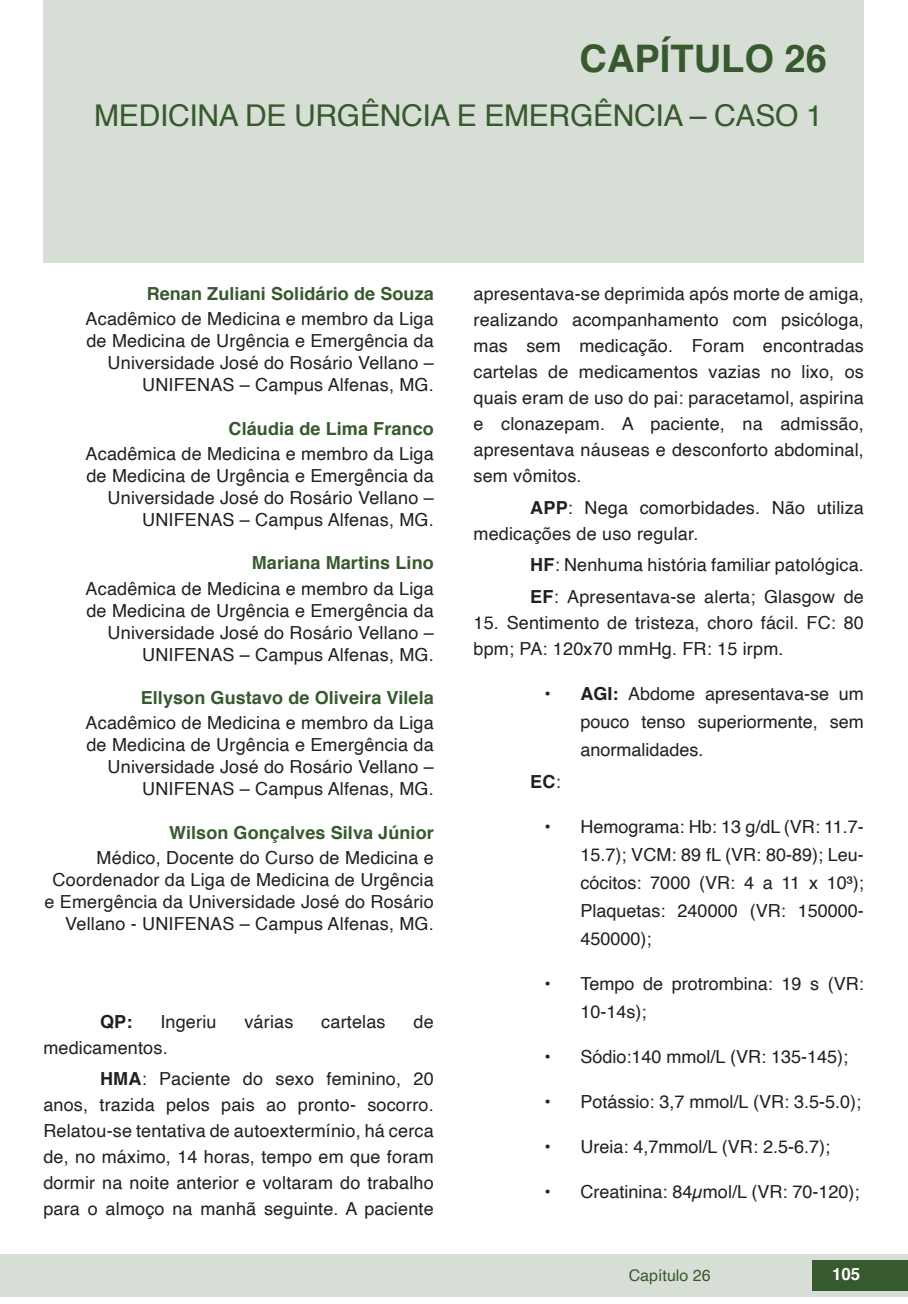
<style>
.page{position:relative;width:908px;height:1304px;background:#fff}
.page>*{position:absolute;margin:0;border:0;box-sizing:border-box;transform-origin:0 0}
.cap{font:700 38px "Helvetica";color:#36592e}
.nome_artigos{font:30px "Helvetica";letter-spacing:-.01em;color:#36592e}
.txt{font:18px/26px "Helvetica";letter-spacing:.01em;color:#231f20;text-align:justify}
.info_autores{font:18px/22px "Helvetica";letter-spacing:.01em;color:#231f20;text-align:right}
.nome_autores{font:700 18px "Helvetica";letter-spacing:.005em;color:#36592e}
.txt-2{font:700 18px "Helvetica";color:#231f20}
.t1{font:700 16.8px "Helvetica";color:#fff}
.t2{font:16px "Helvetica";color:#36592e}
.s1{font-weight:700}
.s2{font-weight:400}
</style>
<div class="page">
<div style="left:0;top:1254px;width:906px;height:43px;background:#d7ded5"></div>
<div style="left:812px;top:1261px;width:95px;height:30px;background:#36592e"></div>
<div style="left:43px;top:0;width:820px;height:263px;background:#d7ded5"></div>
<p class="cap" style="left:579px;top:28px;width:249px">CAPÍTULO 26</p>
<p class="nome_artigos" style="left:94px;top:93px;width:729px">MEDICINA DE URGÊNCIA E EMERGÊNCIA – CASO 1</p>
<p class="nome_autores" style="left:147px;top:279px;width:288px">Renan Zuliani Solidário de Souza</p>
<p class="info_autores" style="left:86px;top:309px;width:349px">Acadêmico de Medicina e membro da Liga de Medicina de Urgência e Emergência da Universidade José do Rosário Vellano – UNIFENAS – Campus Alfenas, MG.</p>
<p class="nome_autores" style="left:228px;top:414px;width:206px">Cláudia de Lima Franco</p>
<p class="info_autores" style="left:86px;top:443px;width:349px">Acadêmica de Medicina e membro da Liga de Medicina de Urgência e Emergência da Universidade José do Rosário Vellano – UNIFENAS – Campus Alfenas, MG.</p>
<p class="nome_autores" style="left:252px;top:549px;width:183px">Mariana Martins Lino</p>
<p class="info_autores" style="left:86px;top:578px;width:349px">Acadêmica de Medicina e membro da Liga de Medicina de Urgência e Emergência da Universidade José do Rosário Vellano – UNIFENAS – Campus Alfenas, MG.</p>
<p class="nome_autores" style="left:141px;top:683px;width:294px">Ellyson Gustavo de Oliveira Vilela</p>
<p class="info_autores" style="left:86px;top:713px;width:349px">Acadêmico de Medicina e membro da Liga de Medicina de Urgência e Emergência da Universidade José do Rosário Vellano – UNIFENAS – Campus Alfenas, MG.</p>
<p class="nome_autores" style="left:169px;top:818px;width:266px">Wilson Gonçalves Silva Júnior</p>
<p class="info_autores" style="left:44px;top:847px;width:390px">Médico, Docente do Curso de Medicina e Coordenador da Liga de Medicina de Urgência e Emergência da Universidade José do Rosário Vellano - UNIFENAS – Campus Alfenas, MG.</p>
<p class="txt-2" style="left:100px;top:1007px;width:34px">QP:</p>
<p class="txt" style="left:160px;top:1009px;width:58px">Ingeriu</p>
<p class="txt" style="left:244px;top:1009px;width:50px">várias</p>
<p class="txt" style="left:321px;top:1009px;width:66px">cartelas</p>
<p class="txt" style="left:413px;top:1009px;width:22px">de</p>
<p class="txt" style="left:43px;top:1035px;width:126px">medicamentos.</p>
<p class="txt" style="left:43px;top:1066px;width:392px;text-indent:57px"><span class="s1">HMA</span>: Paciente do sexo feminino, 20 anos, trazida pelos pais ao pronto- socorro.<br>Relatou-se tentativa de autoextermínio, há cerca de, no máximo, 14 horas, tempo em que foram dormir na noite anterior e voltaram do trabalho para o almoço na manhã seguinte. A paciente</p>
<p class="txt" style="left:473px;top:281px;width:392px">apresentava-se deprimida após morte de amiga, realizando acompanhamento com psicóloga, mas sem medicação. Foram encontradas cartelas de medicamentos vazias no lixo, os quais eram de uso do pai: paracetamol, aspirina e clonazepam. A paciente, na admissão, apresentava náuseas e desconforto abdominal, sem vômitos.</p>
<p class="txt" style="left:473px;top:495px;width:392px;text-indent:57px"><span class="s1">APP</span>: Nega comorbidades. Não utiliza medicações de uso regular.</p>
<p class="txt" style="left:530px;top:553px;width:335px"><span class="s1">HF</span>: Nenhuma história familiar patológica.</p>
<p class="txt" style="left:530px;top:584px;width:335px"><span class="s1">EF</span>: Apresentava-se alerta; Glasgow de</p>
<p class="txt" style="left:473px;top:610px;width:392px">15. Sentimento de tristeza, choro fácil. FC: 80 bpm; PA: 120x70 mmHg. FR: 15 irpm.</p>
<p class="txt" style="left:580px;top:680px;width:285px;line-height:28px;text-indent:-36px"><span class="s1">• AGI:</span> Abdome apresentava-se um pouco tenso superiormente, sem anormalidades.</p>
<p class="txt-2" style="left:530px;top:767px;width:32px">EC<span class="s2">:</span></p>
<p class="txt" style="left:580px;top:813px;width:285px;line-height:28px;text-indent:-36px">• Hemograma: Hb: 13 g/dL (VR: 11.7- 15.7); VCM: 89 fL (VR: 80-89); Leu&shy;cócitos: 7000 (VR: 4 a 11 x 10³); Plaquetas: 240000 (VR: 150000- 450000);</p>
<p class="txt" style="left:580px;top:970px;width:285px;line-height:28px;text-indent:-36px">• Tempo de protrombina: 19 s (VR:<br>10-14s);</p>
<p class="txt" style="left:544px;top:1044px;width:305px">• Sódio:140 mmol/L (VR: 135-145);</p>
<p class="txt" style="left:544px;top:1089px;width:318px">• Potássio: 3,7 mmol/L (VR: 3.5-5.0);</p>
<p class="txt" style="left:544px;top:1134px;width:287px">• Ureia: 4,7mmol/L (VR: 2.5-6.7);</p>
<p class="txt" style="left:544px;top:1179px;width:316px">• Creatinina: 84µmol/L (VR: 70-120);</p>
<p class="t2" style="left:628px;top:1263px;width:83px">Capítulo 26</p>
<p class="t1" style="left:831px;top:1261px;width:30px">105</p>
</div>
